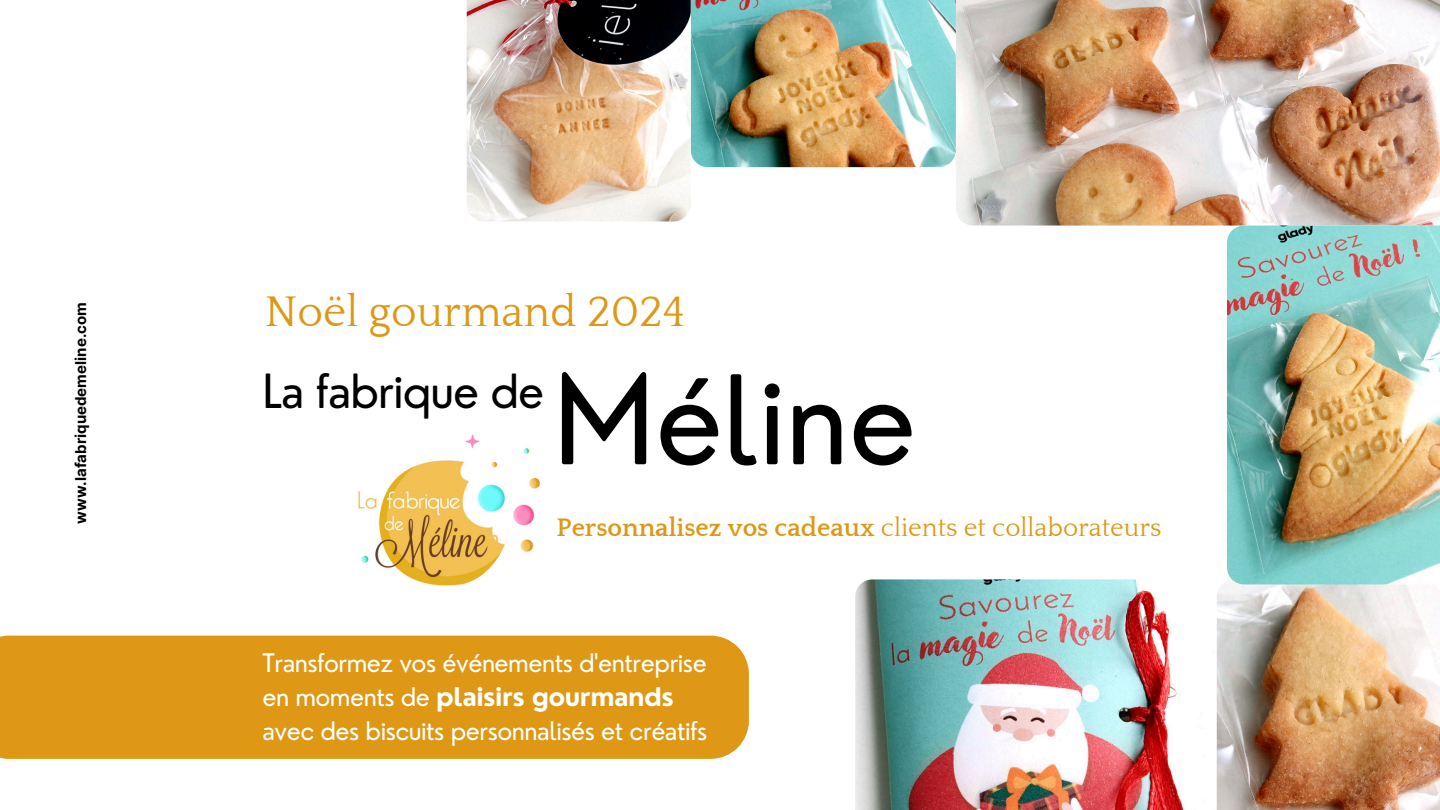
<style>
.page{position:relative;width:1440px;height:810px;background:#fff}
.page>*{position:absolute;margin:0;border:0;box-sizing:border-box;transform-origin:0 0}
.t1{font:120px "Nourd";color:#000}
.t2{font:46px "Nourd";letter-spacing:-.02em;color:#000}
.t3{font:44px "Quattrocento";color:#de9815}
.t4{font:700 26px "Quattrocento";color:#de9815}
.t5{font:25px/33.8px "Nourd";letter-spacing:-.02em;color:#fff}
.t6{font:700 15px "Inter";color:#000}
.s1{font-weight:400}
.s2{font-weight:700}
</style>
<div class="page">
<img style="left:956px;top:0;width:484px;height:226px">
<img style="left:691px;top:0;width:265px;height:167px">
<img style="left:855px;top:579px;width:585px;height:231px">
<img style="left:467px;top:0;width:224px;height:221px">
<img style="left:1227px;top:226px;width:213px;height:358px">
<img style="left:358px;top:434px;width:183px;height:152px">
<div style="left:0;top:636px;width:749px;height:123px;background:#de9815"></div>
<p class="t6" style="left:72px;top:524px;width:223px;rotate:-90deg">www.lafabriquedemeline.com</p>
<h3 class="t3" style="left:265px;top:289px;width:422px">Noël gourmand 2024</h3>
<p class="t1" style="left:553px;top:344px;width:365px">Méline</p>
<h2 class="t2" style="left:262px;top:362px;width:283px">La fabrique de</h2>
<h3 class="t4" style="left:557px;top:514px;width:606px">Personnalisez vos cadeaux <span class="s1">clients et collaborateurs</span></h3>
<p class="t5" style="left:262px;top:646px;width:446px">Transformez vos événements d'entreprise en moments de <span class="s2">plaisirs gourmands </span>avec des biscuits personnalisés et créatifs</p>
</div>
